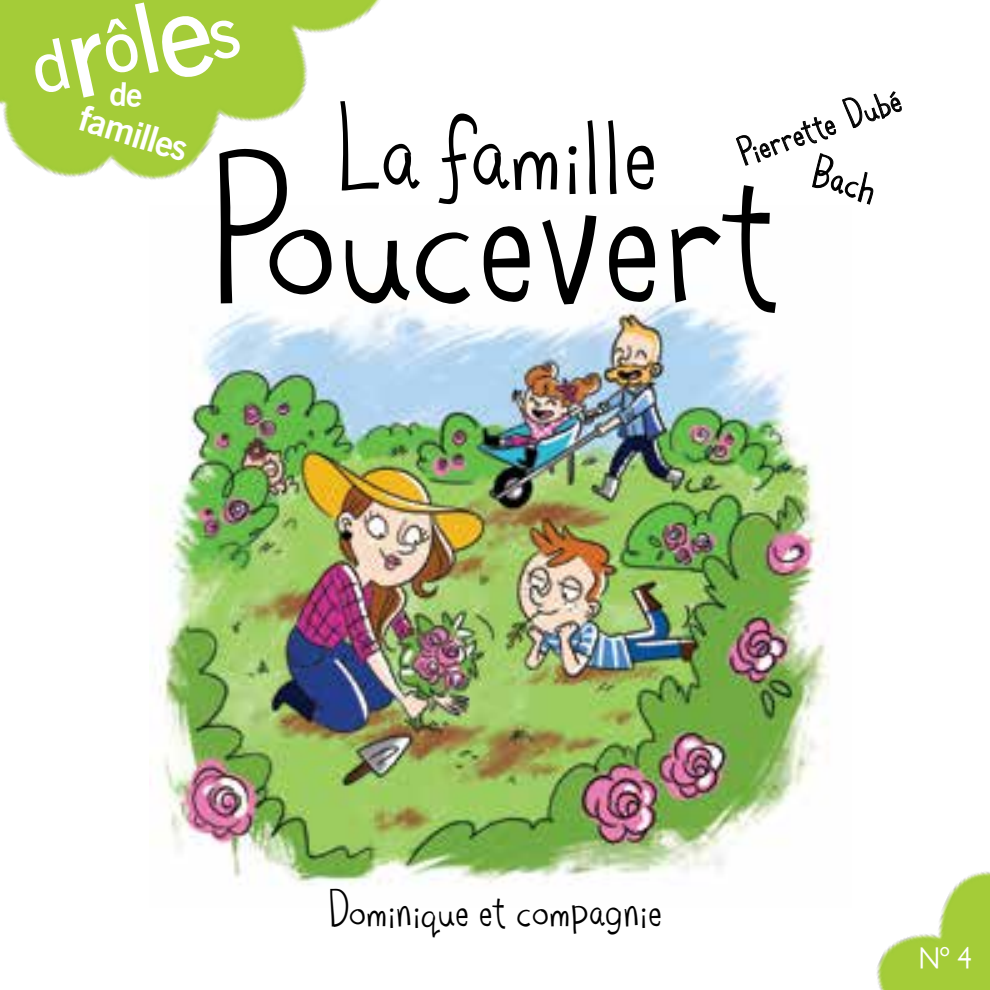
<style>
.page{position:relative;width:990px;height:990px;background:#fff}
.page>*{position:absolute;margin:0;border:0;box-sizing:border-box;transform-origin:0 0}
.t1{font:200px "Farmstand";color:#000}
.t2{font:116px "Farmstand";color:#000}
.t3{font:600 70.25px "News Gothic BT";color:#fff}
.t4{font:47.5px "Farmstand";color:#000}
.t5{font:42.5px "Farmstand";color:#000}
.t6{font:37.5px "Farmstand";color:#000}
.t7{font:700 35.75px "News Gothic BT";color:#fff}
.t8{font:500 30px "Petita";color:#fff;scale:.9 1}
.s1{font-size:112.5px}
.s2{font-size:97px}
</style>
<div class="page">
<img style="left:150px;top:288px;width:679px;height:597px">
<img style="left:0;top:0;width:380px;height:180px">
<img style="left:876px;top:871px;width:114px;height:119px">
<svg style="left:736px;top:91px;width:166px;height:114px"></svg>
<svg style="left:110px;top:81px;width:32px;height:26px"></svg>
<h3 class="t3" style="left:23px;top:28px;width:212px;rotate:-12deg">d<span class="s1">r</span>ô<span class="s2">l</span><span class="s1">e</span>s</h3>
<p class="t7" style="left:87px;top:96px;width:113px;rotate:17deg">familles</p>
<p class="t6" style="left:731px;top:129px;width:171px;rotate:-19deg">Pierrette Dubé</p>
<h2 class="t2" style="left:332px;top:71px;width:327px">La famille</h2>
<h1 class="t1" style="left:210px;top:97px;width:571px">Poucevert</h1>
<p class="t5" style="left:821px;top:144px;width:65px;rotate:15deg">Bach</p>
<p class="t4" style="left:328px;top:877px;width:335px">Dominique et compagnie</p>
<p class="t8" style="left:918px;top:940px;width:61px">Nº 4</p>
</div>
